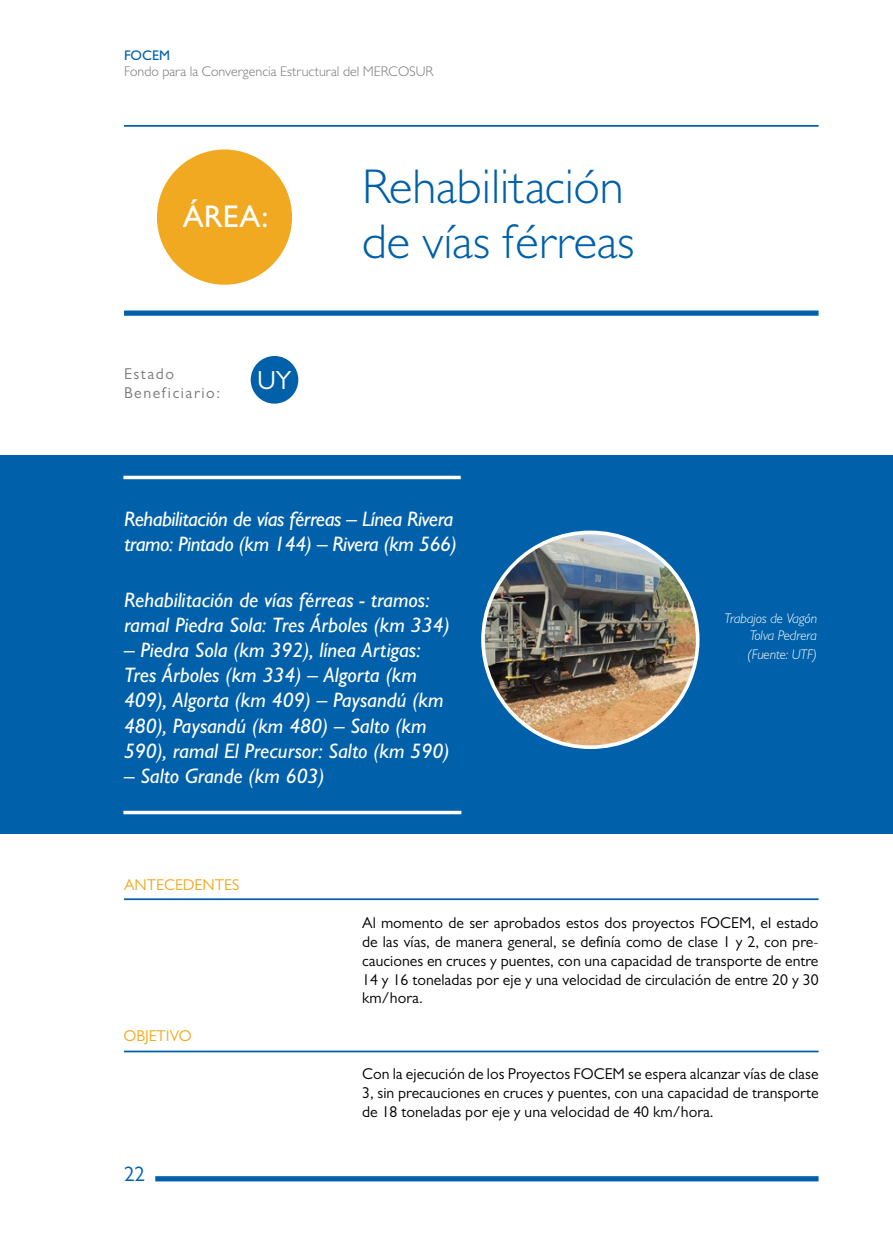
<style>
.page{position:relative;width:893px;height:1241px;background:#fff}
.page>*{position:absolute;margin:0;border:0;box-sizing:border-box;transform-origin:0 0}
.t1{font:300 49px/54.2px "Gill Sans MT Pro";color:#0060a9}
.t2{font:500 31.5px "Gill Sans MT Pro";color:#fff}
.t3{font:26.25px "Gill Sans MT Pro";color:#fff}
.t4{font:italic 500 21px/25.2px "Gill Sans MT Pro";color:#fff}
.t5{font:italic 500 21px/25.2px "Gill Sans MT Pro";letter-spacing:-.02em;color:#fff}
.t6{font:21px "Gill Sans MT Pro";color:#0060a9}
.t7{font:15.75px/18.9px "Gill Sans MT Pro";color:#000;text-align:justify}
.t8{font:15.75px "Gill Sans MT Pro";color:#f0a920}
.t9{font:15.75px/18.9px "Gill Sans MT Pro";letter-spacing:.1em;color:#77787b}
.t10{font:300 14px "Gill Sans MT Pro";color:#77787b}
.t11{font:italic 300 14px/16.8px "Gill Sans MT Pro";color:#fff;text-align:right}
.t12{font:500 14px "Gill Sans MT Pro";color:#0060a9}
</style>
<div class="page">
<svg style="left:155px;top:1176px;width:664px;height:5px;background:#0965ab"></svg>
<div style="left:157px;top:149px;width:135px;height:136px;background:#f0a920;border-radius:50%"></div>
<div style="left:124px;top:310px;width:695px;height:6px;background:#0060a9"></div>
<hr style="left:124px;top:125px;width:695px;height:2px;background:#0060a9">
<div style="left:251px;top:356px;width:47px;height:47px;background:#0060a9;border-radius:50%"></div>
<div style="left:0;top:455px;width:893px;height:378px;background:#0060a9"></div>
<img style="left:483px;top:532px;width:215px;height:215px;border-radius:107px">
<svg style="left:123px;top:475px;width:338px;height:4px"></svg>
<svg style="left:123px;top:810px;width:338px;height:4px"></svg>
<hr style="left:124px;top:898px;width:695px;height:1px;background:#0060a9">
<hr style="left:124px;top:1050px;width:695px;height:2px;background:#0060a9">
<p class="t12" style="left:124px;top:46px;width:48px">FOCEM</p>
<p class="t10" style="left:124px;top:63px;width:311px">Fondo para la Convergencia Estructural del MERCOSUR</p>
<h2 class="t2" style="left:183px;top:197px;width:87px">ÁREA:</h2>
<p class="t9" style="left:124px;top:364px;width:98px">Estado<br>Beneficiario:</p>
<h3 class="t3" style="left:257px;top:364px;width:36px">UY</h3>
<h1 class="t1" style="left:362px;top:159px;width:274px">Rehabilitación de vías férreas</h1>
<h3 class="t5" style="left:124px;top:506px;width:334px">Rehabilitación de vías férreas – Línea Rivera tramo: Pintado (km 144) – Rivera (km 566)</h3>
<h3 class="t4" style="left:124px;top:586px;width:327px">Rehabilitación de vías férreas - tramos: ramal Piedra Sola: Tres Árboles (km 334)</h3>
<h3 class="t4" style="left:124px;top:637px;width:327px">– Piedra Sola (km 392), línea Artigas:<br>Tres Árboles (km 334) – Algorta (km 409), Algorta (km 409) – Paysandú (km 480), Paysandú (km 480) – Salto (km 590), ramal El Precursor: Salto (km 590)</h3>
<h3 class="t4" style="left:124px;top:763px;width:202px">– Salto Grande (km 603)</h3>
<p class="t8" style="left:124px;top:875px;width:21px">Antecedentes</p>
<p class="t11" style="left:724px;top:609px;width:94px">Trabajos de Vagón<br>Tolva Pedrera</p>
<p class="t11" style="left:747px;top:645px;width:71px">(Fuente: UTF)</p>
<p class="t8" style="left:123px;top:1026px;width:22px">Objetivo</p>
<h3 class="t6" style="left:124px;top:1161px;width:22px">22</h3>
<p class="t7" style="left:362px;top:912px;width:458px">Al momento de ser aprobados estos dos proyectos FOCEM, el estado de las vías, de manera general, se definía como de clase 1 y 2, con pre&shy;cauciones en cruces y puentes, con una capacidad de transporte de entre 14 y 16 toneladas por eje y una velocidad de circulación de entre 20 y 30 km/hora.</p>
<p class="t7" style="left:362px;top:1063px;width:458px">Con la ejecución de los Proyectos FOCEM se espera alcanzar vías de clase 3, sin precauciones en cruces y puentes, con una capacidad de transporte de 18 toneladas por eje y una velocidad de 40 km/hora.</p>
</div>
